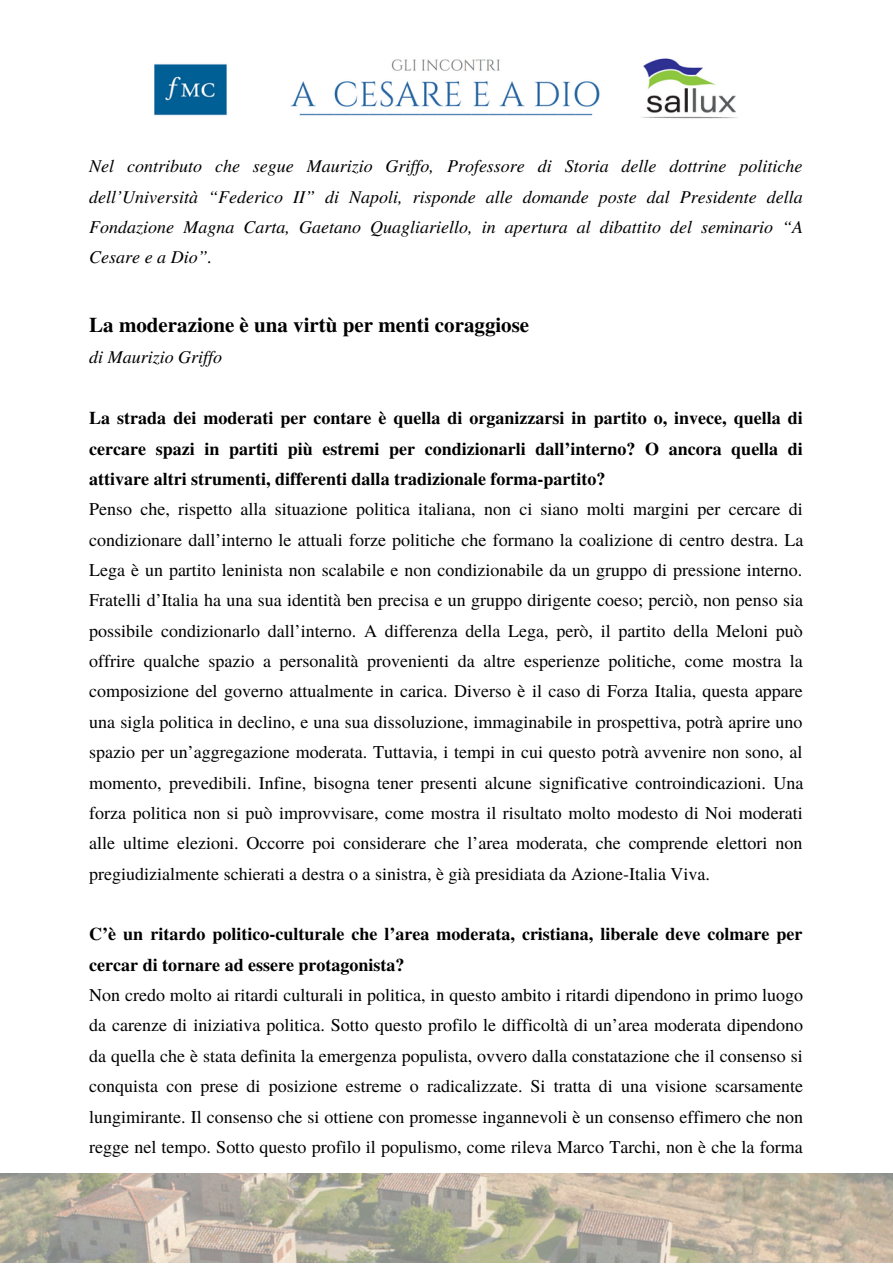
<style>
.page{position:relative;width:893px;height:1264px;background:#fff}
.page>*{position:absolute;margin:0;border:0;box-sizing:border-box;transform-origin:0 0}
.t1{font:700 21px "Te X Gyre Termes";color:#000}
.t2{font:18px/30.3px "Te X Gyre Termes";color:#000;text-align:justify}
.t3{font:700 18px/30.3px "Te X Gyre Termes";color:#000;text-align:justify}
.t4{font:italic 18px/30.3px "Te X Gyre Termes";color:#000;text-align:justify}
</style>
<div class="page">
<img style="left:0;top:1173px;width:892px;height:89px">
<img style="left:154px;top:58px;width:584px;height:61px">
<p class="t4" style="left:89px;top:150px;width:715px">Nel contributo che segue Maurizio Grif o, Professore di Storia delle dottrine politiche dell’Università “Federico II” di Napoli, risponde alle domande poste dal Presidente della Fondazione Magna Carta, Gaetano Quagliariello, in apertura al dibattito del seminario “A Cesare e a Dio”.</p>
<p class="t1" style="left:89px;top:308px;width:441px">La moderazione è una virtù per menti coraggiose</p>
<p class="t4" style="left:89px;top:341px;width:134px">di Maurizio Grif o</p>
<p class="t3" style="left:89px;top:402px;width:715px">La strada dei moderati per contare è quella di organizzarsi in partito o, invece, quella di cercare spazi in partiti più estremi per condizionarli dall’interno? O ancora quella di attivare altri strumenti, differenti dalla tradizionale forma-partito?</p>
<p class="t2" style="left:89px;top:493px;width:715px">Penso che, rispetto alla situazione politica italiana, non ci siano molti margini per cercare di condizionare dall’interno le attuali forze politiche che formano la coalizione di centro destra. La Lega è un partito leninista non scalabile e non condizionabile da un gruppo di pressione interno.<br>Fratelli d’Italia ha una sua identità ben precisa e un gruppo dirigente coeso; perciò, non penso sia possibile condizionarlo dall’interno. A differenza della Lega, però, il partito della Meloni può offrire qualche spazio a personalità provenienti da altre esperienze politiche, come mostra la composizione del governo attualmente in carica. Diverso è il caso di Forza Italia, questa appare una sigla politica in declino, e una sua dissoluzione, immaginabile in prospettiva, potrà aprire uno spazio per un’aggregazione moderata. Tuttavia, i tempi in cui questo potrà avvenire non sono, al momento, prevedibili. Infine, bisogna tener presenti alcune significative controindicazioni. Una forza politica non si può improvvisare, come mostra il risultato molto modesto di Noi moderati alle ultime elezioni. Occorre poi considerare che l’area moderata, che comprende elettori non pregiudizialmente schierati a destra o a sinistra, è già presidiata da Azione-Italia Viva.</p>
<p class="t3" style="left:89px;top:918px;width:714px">C’è un ritardo politico-culturale che l’area moderata, cristiana, liberale deve colmare per cercar di tornare ad essere protagonista?</p>
<p class="t2" style="left:89px;top:978px;width:715px">Non credo molto ai ritardi culturali in politica, in questo ambito i ritardi dipendono in primo luogo da carenze di iniziativa politica. Sotto questo profilo le difficoltà di un’area moderata dipendono da quella che è stata definita la emergenza populista, ovvero dalla constatazione che il consenso si conquista con prese di posizione estreme o radicalizzate. Si tratta di una visione scarsamente lungimirante. Il consenso che si ottiene con promesse ingannevoli è un consenso effimero che non regge nel tempo. Sotto questo profilo il populismo, come rileva Marco Tarchi, non è che la forma</p>
</div>
